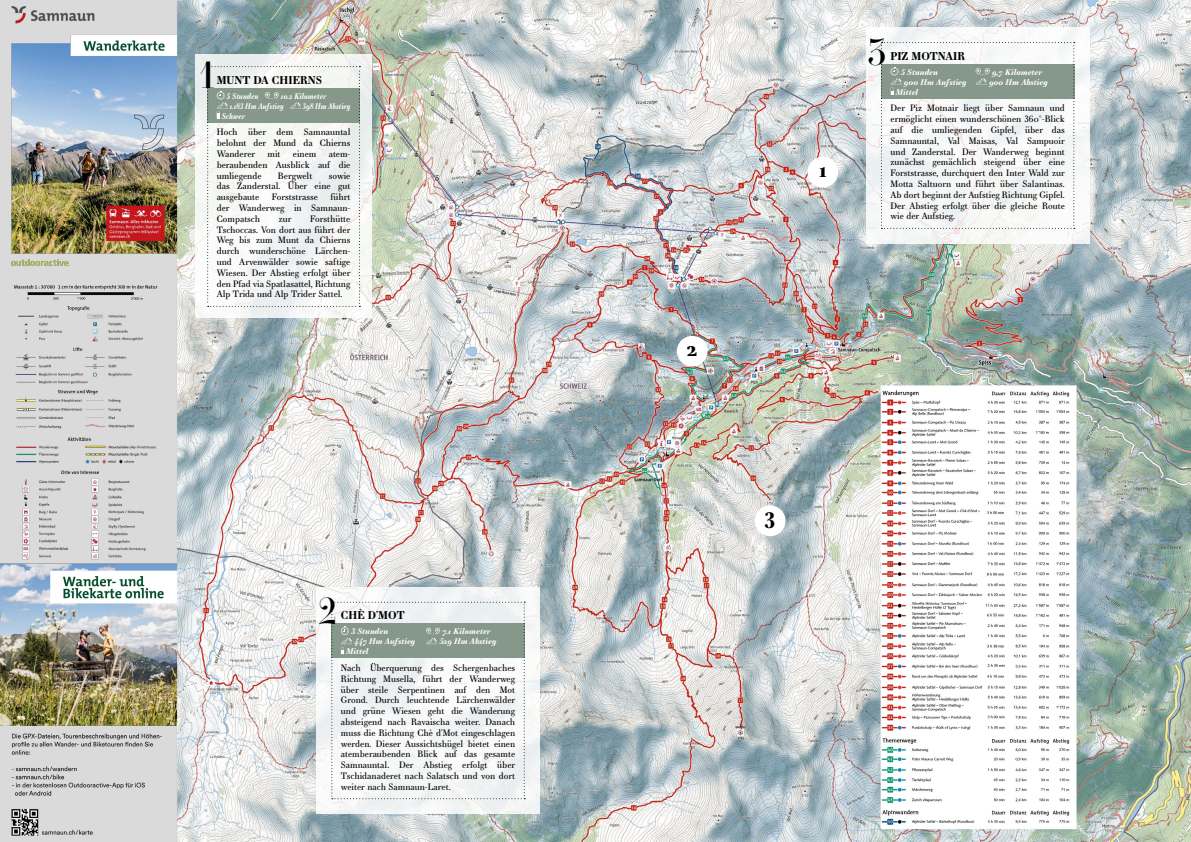
<style>
.page{position:relative;width:1191px;height:842px;background:#fff}
.page>*{position:absolute;margin:0;border:0;box-sizing:border-box;transform-origin:0 0}
.t1{font:36px "Essonnes Headline";color:#000}
.t2{font:700 21.8px "Essonnes Text";color:#000}
.t3{font:700 11px "Essonnes Text";color:#000}
.t4{font:9px/10.8px "Essonnes Text";color:#000;text-align:justify}
.t5{font:italic 700 8px "Essonnes Text";color:#fff}
.t6{font:italic 700 8px/10px "Essonnes Text";color:#fff;scale:.86 1}
.t7{font:italic 700 8px "Essonnes Text";color:#fff;scale:.84 1}
</style>
<div class="page">
<img style="left:0;top:0;width:1191px;height:842px">
<div style="left:316px;top:587px;width:224px;height:227px;background:#f5f6f6"></div>
<div style="left:866px;top:28px;width:223px;height:216px;background:linear-gradient(to bottom,#f4f5f5,#f5f6f5)"></div>
<svg style="left:195px;top:54px;width:177px;height:264px;fill:#f5f6f3"></svg>
<svg style="left:331px;top:602px;width:194px;height:197px"></svg>
<svg style="left:881px;top:42px;width:193px;height:187px"></svg>
<svg style="left:207px;top:66px;width:153px;height:241px"></svg>
<div style="left:807px;top:157px;width:31px;height:30px;background:#fff;border-radius:50%"></div>
<div style="left:755px;top:505px;width:30px;height:31px;background:#fff;border-radius:50%"></div>
<div style="left:677px;top:336px;width:30px;height:31px;background:#fff;border-radius:50%"></div>
<h1 class="t1" style="left:200px;top:51px;width:16px">1</h1>
<p class="t3" style="left:217px;top:72px;width:107px">MUNT DA CHIERNS</p>
<p class="t6" style="left:227px;top:91px;width:39px">5 Stunden</p>
<p class="t6" style="left:230px;top:91px;width:114px;text-indent:51px">10.2 Kilometer<br>1.183 Hm Aufstieg</p>
<p class="t7" style="left:302px;top:100px;width:58px">398 Hm Abstieg</p>
<p class="t6" style="left:222px;top:111px;width:29px">Schwer</p>
<p class="t4" style="left:217px;top:127px;width:135px">Hoch über dem Samnauntal belohnt der Mund da Chierns Wanderer</p>
<p class="t4" style="left:267px;top:148px;width:15px">mit</p>
<p class="t4" style="left:293px;top:148px;width:25px">einem</p>
<p class="t4" style="left:217px;top:148px;width:135px;text-indent:112px">atem&shy;beraubenden Ausblick auf die umliegende</p>
<p class="t4" style="left:278px;top:170px;width:36px">Bergwelt</p>
<p class="t4" style="left:217px;top:170px;width:135px;text-indent:112px">sowie das Zanderstal. Über eine gut ausgebaute</p>
<p class="t4" style="left:217px;top:191px;width:135px;text-indent:114px">führt der Wanderweg in Samnaun-Compatsch</p>
<p class="t4" style="left:272px;top:191px;width:48px">Forststrasse</p>
<p class="t4" style="left:217px;top:213px;width:135px;text-indent:93px">Forsthütte Tschoccas. Von dort aus führt der Weg bis zum Munt da Chierns durch wunderschöne Lärchen&shy;und Arvenwälder sowie saftige Wiesen. Der Abstieg erfolgt über den Pfad via Spatlasattel, Richtung Alp Trida und Alp Trider Sattel.</p>
<p class="t4" style="left:279px;top:213px;width:14px">zur</p>
<h1 class="t1" style="left:318px;top:586px;width:20px">2</h1>
<p class="t3" style="left:341px;top:607px;width:65px">CHÈ D’MOT</p>
<p class="t5" style="left:351px;top:625px;width:39px">3 Stunden</p>
<p class="t5" style="left:442px;top:625px;width:50px">7.1 Kilometer</p>
<p class="t5" style="left:354px;top:635px;width:62px">447 Hm Aufstieg</p>
<p class="t5" style="left:439px;top:635px;width:58px">529 Hm Abstieg</p>
<p class="t5" style="left:346px;top:645px;width:24px">Mittel</p>
<p class="t4" style="left:341px;top:662px;width:176px">Nach Überquerung des Schergenbaches Richtung Musella, führt der Wanderweg über steile Serpentinen auf den Mot Grond. Durch leuchtende Lärchenwälder und grüne Wiesen geht die Wanderung absteigend nach Ravaischa weiter. Danach muss die Richtung Chè d’Mot eingeschlagen werden. Dieser Aussichtshügel bietet einen atemberaubenden Blick auf das gesamte Samnauntal. Der Abstieg erfolgt über Tschidanaderet nach Salatsch und von dort weiter nach Samnaun-Laret.</p>
<h2 class="t2" style="left:687px;top:333px;width:12px">2</h2>
<h2 class="t2" style="left:819px;top:154px;width:9px">1</h2>
<h1 class="t1" style="left:867px;top:27px;width:20px">3</h1>
<p class="t3" style="left:890px;top:48px;width:76px">PIZ MOTNAIR</p>
<p class="t5" style="left:900px;top:66px;width:39px">5 Stunden</p>
<p class="t5" style="left:992px;top:66px;width:52px">9,7 Kilometer</p>
<p class="t5" style="left:904px;top:76px;width:64px">900 Hm Aufstieg</p>
<p class="t5" style="left:989px;top:76px;width:60px">900 Hm Abstieg</p>
<p class="t5" style="left:896px;top:86px;width:24px">Mittel</p>
<p class="t4" style="left:890px;top:103px;width:176px">Der Piz Motnair liegt über Samnaun und ermöglicht einen wunderschönen 360°-Blick auf die umliegenden Gipfel, über das Samnauntal, Val Maisas, Val Sampuoir und Zanderstal. Der Wanderweg beginnt zunächst gemächlich steigend über eine Forststrasse, durchquert den Inter Wald zur Motta Saltuorn und führt über Salantinas.<br>Ab dort beginnt der Aufstieg Richtung Gipfel.<br>Der Abstieg erfolgt über die gleiche Route wie der Aufstieg.</p>
<h2 class="t2" style="left:764px;top:505px;width:12px">3</h2>
</div>
